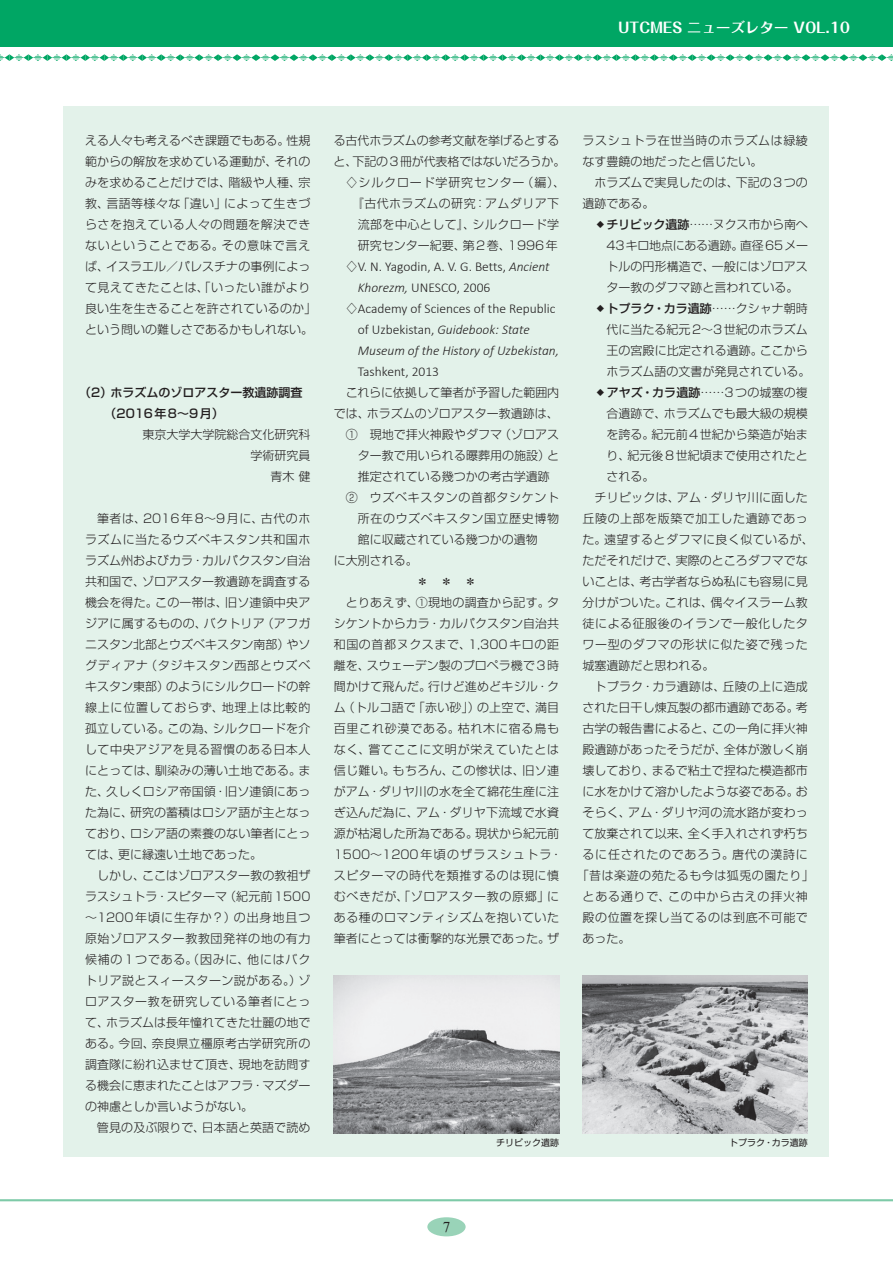
<style>
.page{position:relative;width:893px;height:1263px;background:#fff}
.page>*{position:absolute;margin:0;border:0;box-sizing:border-box;transform-origin:0 0}
.t1{font:15px "Times New Roman";color:#231f20}
.t2{font:700 14.25px "Folk Pro";letter-spacing:.015em;color:#fff}
.t3{font:300 13.5px "Calibri";color:#231f20}
.t4{font:italic 300 13.5px "Calibri";color:#231f20}
.t5{font:300 12px/21px "Shin Go Pro";color:#231f20}
.t6{font:300 12px/21px "Shin Go Pro";letter-spacing:.045em;color:#231f20}
.t7{font:300 12px "Shin Go Pro";letter-spacing:.02em;color:#231f20}
.t8{font:300 12px "Shin Go Pro";letter-spacing:.035em;color:#231f20}
.t9{font:300 12px "Shin Go Pro";letter-spacing:.065em;color:#231f20}
.t10{font:300 12px "Shin Go Pro";letter-spacing:.05em;color:#231f20}
.t11{font:300 12px "Shin Go Pro";letter-spacing:.055em;color:#231f20}
.t12{font:500 12px/21px "Shin Go Pro";color:#231f20}
.t13{font:300 12px "Shin Go Pro";letter-spacing:.1em;color:#231f20}
.t14{font:300 12px "Shin Go Pro";letter-spacing:.07em;color:#231f20}
.t15{font:9px "Shin Go Pro";color:#231f20}
.s1{font-family:"Shin Go Pro";font-size:12px}
.s2{font-style:italic}
.s3{font-style:normal}
.s4{font-weight:500}
</style>
<div class="page">
<div style="left:427px;top:1217px;width:39px;height:19px;background:#99d3b8;border-radius:50%"></div>
<hr style="left:0;top:1199px;width:893px;height:2px;background:#7ecaa8">
<svg style="left:0;top:54px;width:893px;height:7px"></svg>
<div style="left:0;top:0;width:893px;height:47px;background:#00a664"></div>
<div style="left:64px;top:106px;width:765px;height:1051px;background:#e3f2ea"></div>
<img style="left:334px;top:976px;width:225px;height:157px">
<img style="left:583px;top:976px;width:225px;height:157px">
<p class="t2" style="left:618px;top:15px;width:233px">UTCMES ニューズレター VOL.10</p>
<p class="t5" style="left:85px;top:128px;width:233px">える人々も考えるべき課題でもある。性規範からの解放を求めている運動が、それのみを求めることだけでは、階級や人種、宗教、言語等様々な「違い」によって生きづらさを抱えている人々の問題を解決できないということである。その意味で言えば、イスラエル／パレスチナの事例によって見えてきたことは、「いったい誰がより良い生を生きることを許されているのか」という問いの難しさであるかもしれない。</p>
<p class="t12" style="left:105px;top:380px;width:199px;text-indent:-26px">（2）ホラズムのゾロアスター教遺跡調査（2016年8～9月）</p>
<p class="t5" style="left:142px;top:422px;width:169px;text-align:right">東京大学大学院総合文化研究科学術研究員<br>青木健</p>
<p class="t5" style="left:85px;top:506px;width:227px;text-align:justify;text-indent:12px">筆者は、2016年8～9月に、古代のホラズムに当たるウズベキスタン共和国ホラズム州およびカラ・カルパクスタン自治共和国で、ゾロアスター教遺跡を調査する機会を得た。この一帯は、旧ソ連領中央アジアに属するものの、バクトリア（アフガニスタン北部とウズベキスタン南部）やソグディアナ（タジキスタン西部とウズベキスタン東部）のようにシルクロードの幹線上に位置しておらず、地理上は比較的孤立している。この為、シルクロードを介して中央アジアを見る習慣のある日本人にとっては、馴染みの薄い土地である。また、久しくロシア帝国領・旧ソ連領にあった為に、研究の蓄積はロシア語が主となっており、ロシア語の素養のない筆者にとっては、更に縁遠い土地であった。</p>
<p class="t5" style="left:85px;top:863px;width:227px;text-align:justify;text-indent:12px">しかし、ここはゾロアスター教の教祖ザラスシュトラ・スピターマ（紀元前1500～1200年頃に生存か？）の出身地且つ原始ゾロアスター教教団発祥の地の有力候補の1つである。（因みに、他にはバクトリア説とスィースターン説がある。）ゾロアスター教を研究している筆者にとって、ホラズムは長年憧れてきた壮麗の地である。今回、奈良県立橿原考古学研究所の調査隊に紛れ込ませて頂き、現地を訪問する機会に恵まれたことはアフラ・マズダーの神慮としか言いようがない。</p>
<p class="t5" style="left:97px;top:1115px;width:215px">管見の及ぶ限りで、日本語と英語で読め</p>
<p class="t5" style="left:334px;top:128px;width:227px">る古代ホラズムの参考文献を挙げるとする</p>
<p class="t5" style="left:334px;top:149px;width:233px">と、下記の3冊が代表格ではないだろうか。</p>
<p class="t14" style="left:346px;top:172px;width:221px">♢シルクロード学研究センター（編）、</p>
<p class="t8" style="left:352px;top:193px;width:209px">『古代ホラズムの研究：アムダリア下</p>
<p class="t8" style="left:358px;top:214px;width:203px">流部を中心として』、シルクロード学</p>
<p class="t5" style="left:358px;top:233px;width:202px">研究センター紀要、第2巻、1996年</p>
<p class="t3" style="left:346px;top:258px;width:205px"><span class="s1">♢</span>V. N. Yagodin, A. V. G. Betts, <span class="s2">Ancient</span></p>
<p class="t3" style="left:358px;top:279px;width:134px"><span class="s2">Khorezm,</span> UNESCO, 2006</p>
<p class="t3" style="left:346px;top:300px;width:211px"><span class="s1">♢</span>Academy of Sciences of the Republic</p>
<p class="t4" style="left:358px;top:321px;width:173px"><span class="s3">of Uzbekistan,</span> Guidebook: State</p>
<p class="t4" style="left:358px;top:342px;width:203px">Museum of the History of Uzbekistan,</p>
<p class="t3" style="left:358px;top:363px;width:83px">Tashkent, 2013</p>
<p class="t5" style="left:346px;top:380px;width:215px">これらに依拠して筆者が予習した範囲内</p>
<p class="t5" style="left:334px;top:401px;width:226px">では、ホラズムのゾロアスター教遺跡は、</p>
<p class="t5" style="left:346px;top:422px;width:215px">① 現地で拝火神殿やダフマ（ゾロアス</p>
<p class="t5" style="left:358px;top:443px;width:203px">ター教で用いられる曝葬用の施設）と</p>
<p class="t5" style="left:358px;top:464px;width:193px">推定されている幾つかの考古学遺跡</p>
<p class="t11" style="left:346px;top:487px;width:215px">② ウズベキスタンの首都タシケント</p>
<p class="t10" style="left:358px;top:508px;width:203px">所在のウズベキスタン国立歴史博物</p>
<p class="t5" style="left:358px;top:527px;width:181px">館に収蔵されている幾つかの遺物</p>
<p class="t5" style="left:334px;top:548px;width:85px">に大別される。</p>
<p class="t5" style="left:416px;top:569px;width:61px">＊　＊　＊</p>
<p class="t7" style="left:346px;top:592px;width:215px">とりあえず、①現地の調査から記す。タ</p>
<p class="t5" style="left:334px;top:611px;width:227px">シケントからカラ・カルパクスタン自治共</p>
<p class="t10" style="left:334px;top:634px;width:227px">和国の首都ヌクスまで、1,300キロの距</p>
<p class="t5" style="left:334px;top:653px;width:227px">離を、スウェーデン製のプロペラ機で3時</p>
<p class="t5" style="left:334px;top:674px;width:227px">間かけて飛んだ。行けど進めどキジル・ク</p>
<p class="t7" style="left:334px;top:697px;width:227px">ム（トルコ語で「赤い砂」）の上空で、満目</p>
<p class="t9" style="left:334px;top:718px;width:227px">百里これ砂漠である。枯れ木に宿る鳥も</p>
<p class="t9" style="left:334px;top:739px;width:227px">なく、嘗てここに文明が栄えていたとは</p>
<p class="t8" style="left:334px;top:760px;width:227px">信じ難い。もちろん、この惨状は、旧ソ連</p>
<p class="t5" style="left:334px;top:779px;width:227px">がアム・ダリヤ川の水を全て綿花生産に注</p>
<p class="t5" style="left:334px;top:800px;width:227px">ぎ込んだ為に、アム・ダリヤ下流域で水資</p>
<p class="t5" style="left:334px;top:821px;width:227px">源が枯渇した所為である。現状から紀元前</p>
<p class="t13" style="left:334px;top:844px;width:230px">1500～1200年頃のザラスシュトラ・</p>
<p class="t6" style="left:334px;top:863px;width:227px">スピターマの時代を類推するのは現に慎</p>
<p class="t11" style="left:334px;top:886px;width:227px">むべきだが、「ゾロアスター教の原郷」に</p>
<p class="t6" style="left:334px;top:905px;width:227px">ある種のロマンティシズムを抱いていた</p>
<p class="t5" style="left:334px;top:926px;width:227px">筆者にとっては衝撃的な光景であった。ザ</p>
<p class="t6" style="left:583px;top:128px;width:227px">ラスシュトラ在世当時のホラズムは緑綾なす豊饒の地だったと信じたい。</p>
<p class="t5" style="left:583px;top:170px;width:227px;text-indent:12px">ホラズムで実見したのは、下記の3つの遺跡である。</p>
<p class="t5" style="left:606px;top:212px;width:203px;text-align:justify;text-indent:-12px">❖<span class="s4">チリピック遺跡</span>……ヌクス市から南へ43キロ地点にある遺跡。直径65メートルの円形構造で、一般にはゾロアスター教のダフマ跡と言われている。</p>
<p class="t5" style="left:607px;top:296px;width:205px;text-indent:-12px">❖<span class="s4">トプラク・カラ遺跡</span>……クシャナ朝時代に当たる紀元2～3世紀のホラズム王の宮殿に比定される遺跡。ここからホラズム語の文書が発見されている。</p>
<p class="t5" style="left:595px;top:380px;width:215px">❖<span class="s4">アヤズ・カラ遺跡</span>……3つの城塞の複</p>
<p class="t5" style="left:607px;top:401px;width:203px">合遺跡で、ホラズムでも最大級の規模</p>
<p class="t5" style="left:607px;top:422px;width:203px">を誇る。紀元前4世紀から築造が始ま</p>
<p class="t5" style="left:607px;top:443px;width:203px">り、紀元後8世紀頃まで使用されたと</p>
<p class="t5" style="left:607px;top:464px;width:49px">される。</p>
<p class="t7" style="left:595px;top:487px;width:215px">チリピックは、アム・ダリヤ川に面した</p>
<p class="t6" style="left:583px;top:506px;width:227px">丘陵の上部を版築で加工した遺跡であっ</p>
<p class="t8" style="left:583px;top:529px;width:233px">た。遠望するとダフマに良く似ているが、</p>
<p class="t5" style="left:583px;top:548px;width:227px">ただそれだけで、実際のところダフマでな</p>
<p class="t5" style="left:583px;top:569px;width:227px">いことは、考古学者ならぬ私にも容易に見</p>
<p class="t5" style="left:583px;top:590px;width:227px">分けがついた。これは、偶々イスラーム教</p>
<p class="t6" style="left:583px;top:611px;width:227px">徒による征服後のイランで一般化したタ</p>
<p class="t6" style="left:583px;top:632px;width:227px">ワー型のダフマの形状に似た姿で残った</p>
<p class="t5" style="left:583px;top:653px;width:133px">城塞遺跡だと思われる。</p>
<p class="t7" style="left:595px;top:676px;width:215px">トプラク・カラ遺跡は、丘陵の上に造成</p>
<p class="t5" style="left:583px;top:695px;width:227px">された日干し煉瓦製の都市遺跡である。考</p>
<p class="t5" style="left:583px;top:716px;width:227px">古学の報告書によると、この一角に拝火神</p>
<p class="t5" style="left:583px;top:737px;width:227px">殿遺跡があったそうだが、全体が激しく崩</p>
<p class="t5" style="left:583px;top:758px;width:227px">壊しており、まるで粘土で捏ねた模造都市</p>
<p class="t5" style="left:583px;top:779px;width:227px">に水をかけて溶かしたような姿である。お</p>
<p class="t5" style="left:583px;top:800px;width:227px">そらく、アム・ダリヤ河の流水路が変わっ</p>
<p class="t5" style="left:583px;top:821px;width:227px">て放棄されて以来、全く手入れされず朽ち</p>
<p class="t9" style="left:583px;top:844px;width:227px">るに任されたのであろう。唐代の漢詩に</p>
<p class="t6" style="left:577px;top:863px;width:239px">「昔は楽遊の苑たるも今は狐兎の園たり」</p>
<p class="t9" style="left:583px;top:886px;width:227px">とある通りで、この中から古えの拝火神</p>
<p class="t6" style="left:583px;top:905px;width:227px">殿の位置を探し当てるのは到底不可能で</p>
<p class="t5" style="left:583px;top:926px;width:49px">あった。</p>
<p class="t15" style="left:496px;top:1135px;width:64px">チリピック遺跡</p>
<p class="t15" style="left:729px;top:1135px;width:80px">トプラク・カラ遺跡</p>
<p class="t1" style="left:443px;top:1217px;width:9px">7</p>
</div>
